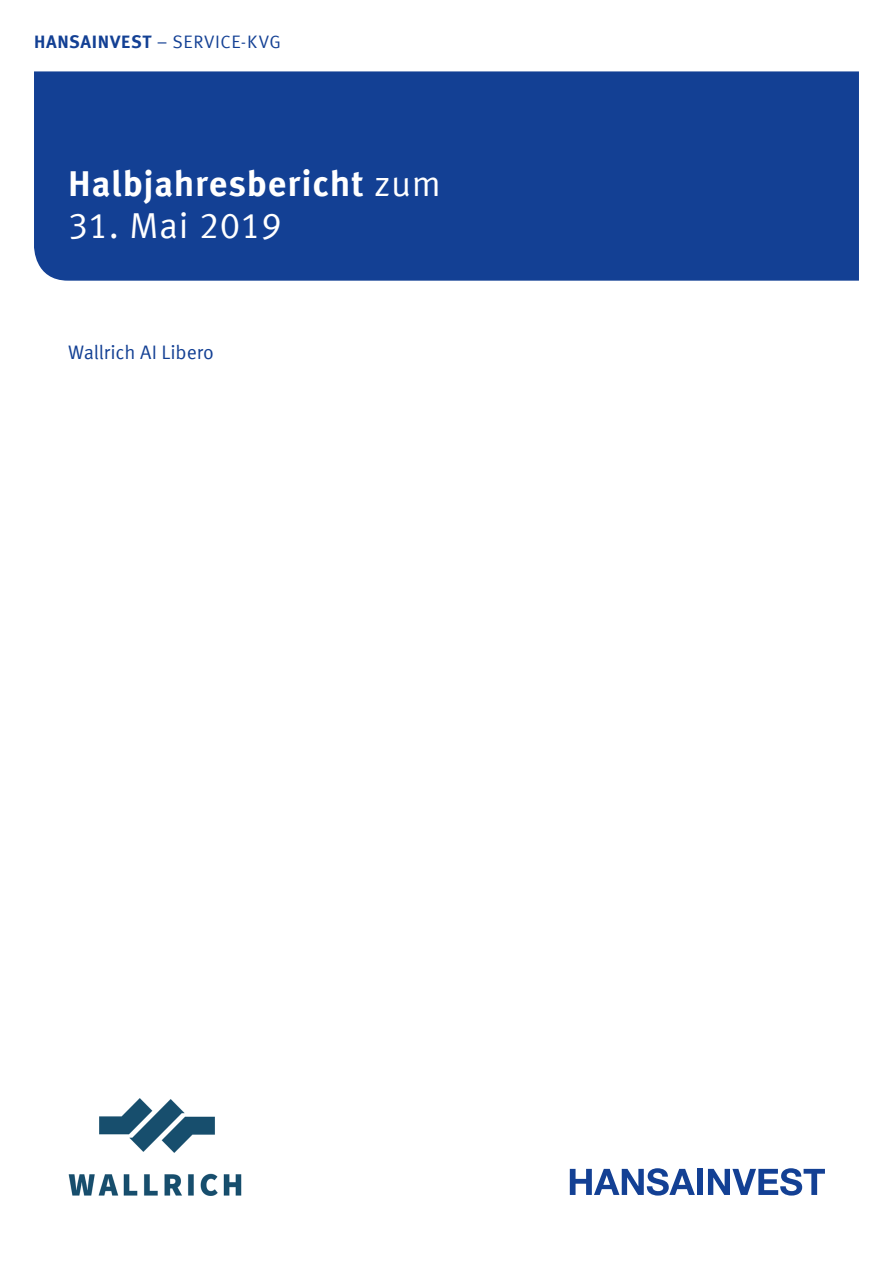
<style>
.page{position:relative;width:893px;height:1263px;background:#fff}
.page>*{position:absolute;margin:0;border:0;box-sizing:border-box;transform-origin:0 0}
.t1{font:700 36px "Meta Offc Pro";letter-spacing:.02em;color:#fff}
.t2{font:36px "Meta Offc Pro Norm";letter-spacing:.01em;color:#fff}
.t3{font:19.5px "Meta Offc Pro Norm";letter-spacing:-.01em;color:#134094}
.t4{font:18px "Meta Offc Pro Norm";letter-spacing:.03em;color:#134094}
.s1{font-family:"Meta Offc Pro";font-weight:700}
.s2{font-family:"Meta Offc Pro Norm";font-weight:400}
</style>
<div class="page">
<div style="left:34px;top:71px;width:825px;height:210px;background:#134094"></div>
<svg style="left:570px;top:1168px;width:125px;height:27px"></svg>
<div style="left:697px;top:1169px;width:6px;height:26px;background:#134094"></div>
<svg style="left:708px;top:1168px;width:117px;height:27px"></svg>
<img style="left:68px;top:1099px;width:174px;height:96px">
<p class="t4" style="left:34px;top:28px;width:248px"><span class="s1">HANSAINVEST</span> – SERVICE-KVG</p>
<h1 class="t1" style="left:68px;top:155px;width:374px">Halbjahresbericht <span class="s2">zum</span></h1>
<h1 class="t2" style="left:68px;top:198px;width:215px">31. Mai 2019</h1>
<p class="t3" style="left:68px;top:338px;width:147px">Wallrich AI Libero</p>
</div>
